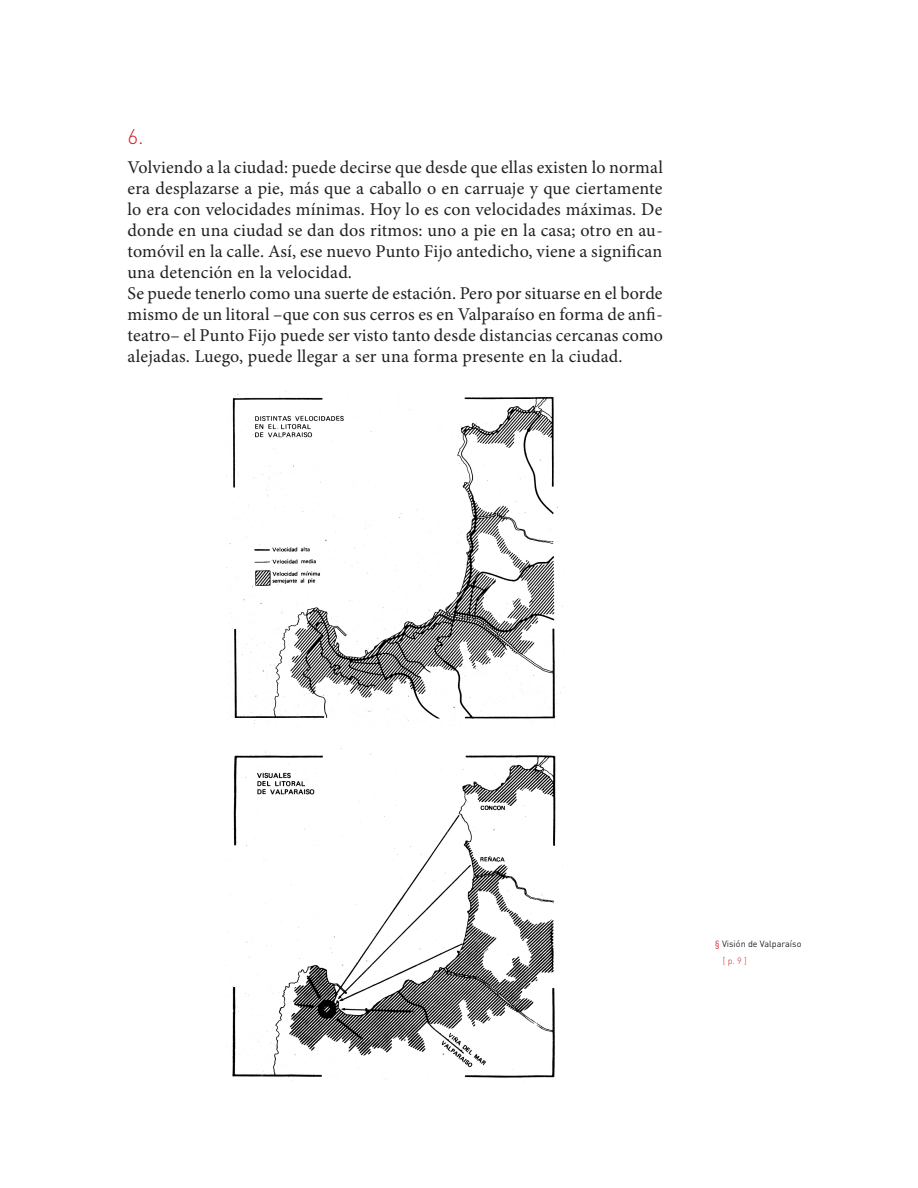
<style>
.page{position:relative;width:918px;height:1188px;background:#fff}
.page>*{position:absolute;margin:0;border:0;box-sizing:border-box;transform-origin:0 0}
.Título_2{font:300 21px "DIN Pro";color:#d1232a}
.Normal_Sin{font:18px/21px "Minion Pro";letter-spacing:.01em;color:#231f20;text-align:justify}
.t1{font:9px "DIN Pro";color:#231f20}
.t2{font:300 9px "DIN Pro";color:#d1232a}
.s1{color:#d1232a}
</style>
<div class="page">
<img style="left:226px;top:391px;width:337px;height:333px">
<img style="left:226px;top:748px;width:337px;height:333px">
<p class="Título_2" style="left:128px;top:122px;width:18px">6.</p>
<p class="Normal_Sin" style="left:128px;top:157px;width:537px">Volviendo a la ciudad: puede decirse que desde que ellas existen lo normal era desplazarse a pie, más que a caballo o en carruaje y que ciertamente lo era con velocidades mínimas. Hoy lo es con velocidades máximas. De donde en una ciudad se dan dos ritmos: uno a pie en la casa; otro en au&shy;tomóvil en la calle. Así, ese nuevo Punto Fijo antedicho, viene a significan una detención en la velocidad.</p>
<p class="Normal_Sin" style="left:128px;top:283px;width:537px">Se puede tenerlo como una suerte de estación. Pero por situarse en el borde mismo de un litoral –que con sus cerros es en Valparaíso en forma de anfi&shy;teatro– el Punto Fijo puede ser visto tanto desde distancias cercanas como alejadas. Luego, puede llegar a ser una forma presente en la ciudad.</p>
<p class="t1" style="left:715px;top:937px;width:88px"><span class="s1">§</span> Visión de Valparaíso</p>
<p class="t2" style="left:723px;top:955px;width:25px">[ p. 9 ]</p>
</div>
